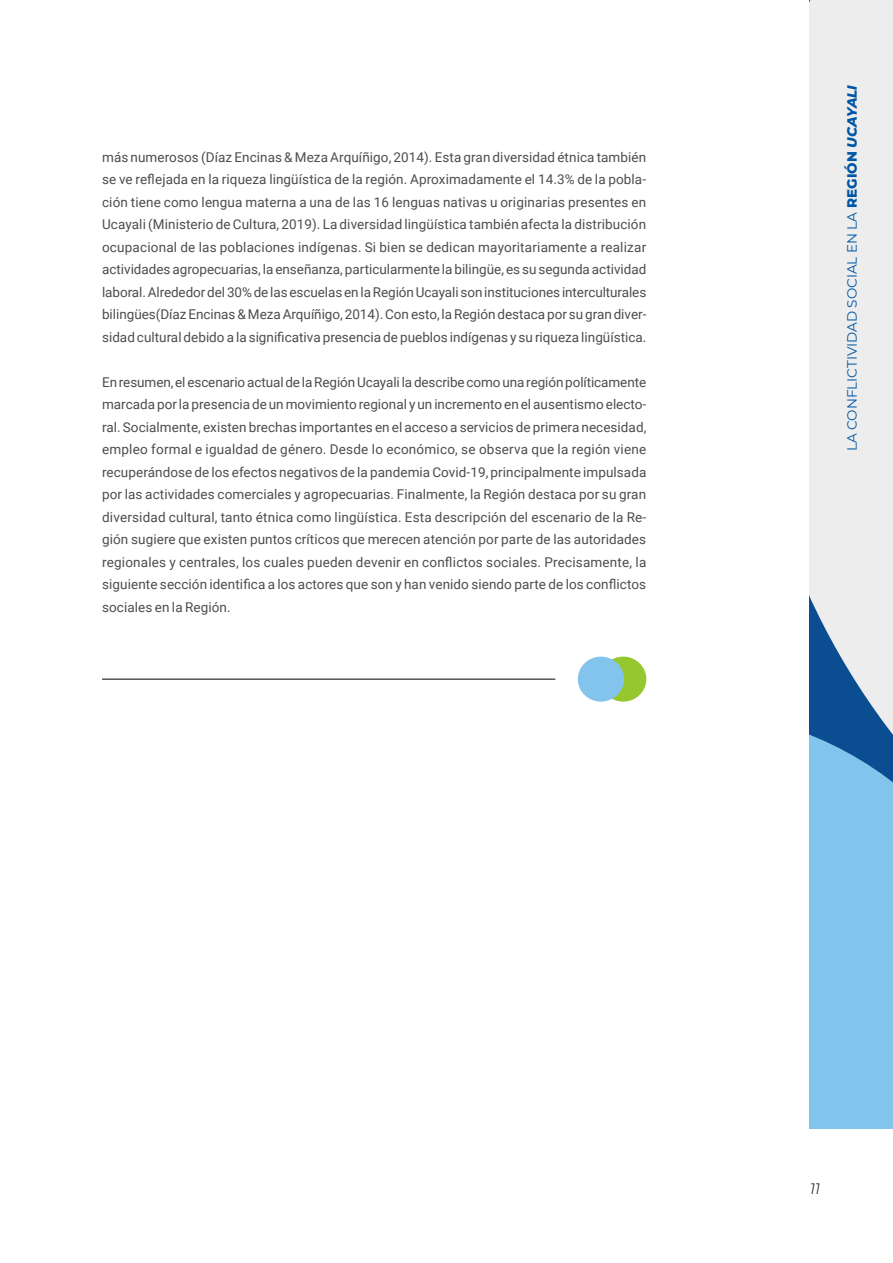
<style>
.page{position:relative;width:893px;height:1263px;background:#fff}
.page>*{position:absolute;margin:0;border:0;box-sizing:border-box;transform-origin:0 0}
.t1{font:italic 100 15px "Montserrat";color:#000}
.t2{font:13.5px/22.5px "Roboto";color:#4d4d4d;text-align:justify}
.t3{font:13.5px "Montserrat";color:#0056a4}
.s1{font-weight:100}
.s2{font-weight:100;font-style:italic}
</style>
<div class="page">
<div style="left:809px;top:1014px;width:84px;height:114px;background:#83c4ed"></div>
<svg style="left:809px;top:0;width:84px;height:1014px;background:#bbd3e4"></svg>
<div style="left:600px;top:657px;width:46px;height:45px;background:#97c72f;border-radius:50%"></div>
<div style="left:578px;top:657px;width:46px;height:45px;background:#83c4ed;border-radius:50%"></div>
<hr style="left:102px;top:679px;width:453px;height:1px;background:#000">
<p class="t2" style="left:102px;top:145px;width:546px">más numerosos (Díaz Encinas &amp; Meza Arquíñigo, 2014). Esta gran diversidad étnica también se ve reflejada en la riqueza lingüística de la región. Aproximadamente el 14.3% de la pobla&shy;ción tiene como lengua materna a una de las 16 lenguas nativas u originarias presentes en Ucayali (Ministerio de Cultura, 2019). La diversidad lingüística también afecta la distribución ocupacional de las poblaciones indígenas. Si bien se dedican mayoritariamente a realizar actividades agropecuarias, la enseñanza, particularmente la bilingüe, es su segunda actividad laboral. Alrededor del 30% de las escuelas en la Región Ucayali son instituciones interculturales bilingües(Díaz Encinas &amp; Meza Arquíñigo, 2014). Con esto, la Región destaca por su gran diver&shy;sidad cultural debido a la significativa presencia de pueblos indígenas y su riqueza lingüística.</p>
<p class="t2" style="left:102px;top:370px;width:546px">En resumen, el escenario actual de la Región Ucayali la describe como una región políticamente marcada por la presencia de un movimiento regional y un incremento en el ausentismo electo&shy;ral. Socialmente, existen brechas importantes en el acceso a servicios de primera necesidad, empleo formal e igualdad de género. Desde lo económico, se observa que la región viene recuperándose de los efectos negativos de la pandemia Covid-19, principalmente impulsada por las actividades comerciales y agropecuarias. Finalmente, la Región destaca por su gran diversidad cultural, tanto étnica como lingüística. Esta descripción del escenario de la Re&shy;gión sugiere que existen puntos críticos que merecen atención por parte de las autoridades regionales y centrales, los cuales pueden devenir en conflictos sociales. Precisamente, la siguiente sección identifica a los actores que son y han venido siendo parte de los conflictos sociales en la Región.</p>
<p class="t3" style="left:843px;top:451px;width:368px;rotate:-90deg">LA CONFLICTIVIDAD SOCIAL EN LA <span class="s1">REGIÓN</span> <span class="s2">UCAYALI</span></p>
<p class="t1" style="left:810px;top:1178px;width:12px">11</p>
</div>
